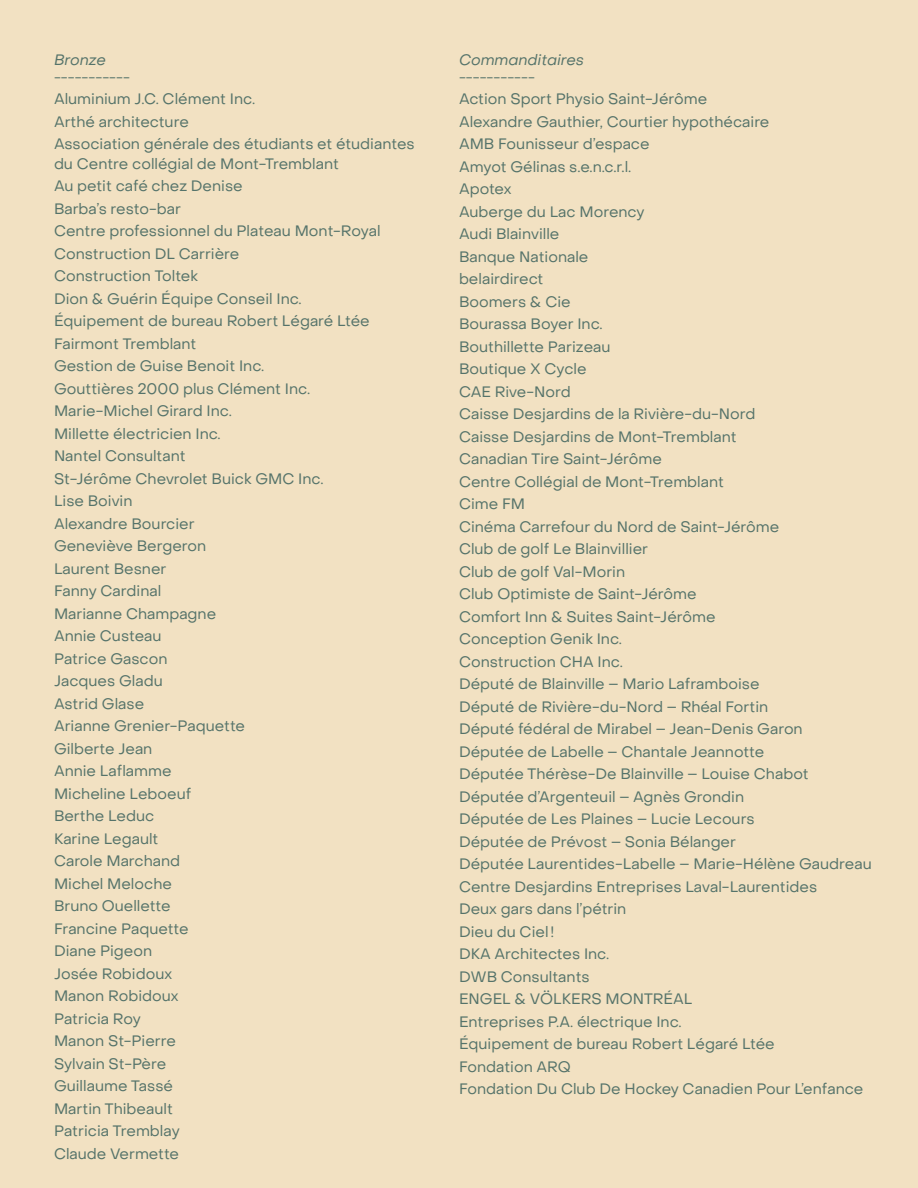
<style>
.page{position:relative;width:918px;height:1188px;background:#f2e1c2}
.page>*{position:absolute;margin:0;border:0;box-sizing:border-box;transform-origin:0 0}
.t1{font:15px/19.5px "Object Sans";color:#55736a}
.t2{font:italic 15px "Object Sans";color:#55736a}
.t3{font:13.5px "Object Sans";color:#55736a}
</style>
<div class="page">
<p class="t2" style="left:54px;top:51px;width:54px">Bronze</p>
<p class="t3" style="left:54px;top:69px;width:78px">-----------</p>
<p class="t1" style="left:54px;top:89px;width:203px">Aluminium J.C. Clément Inc.</p>
<p class="t1" style="left:54px;top:112px;width:136px">Arthé architecture</p>
<p class="t1" style="left:54px;top:134px;width:362px">Association générale des étudiants et étudiantes du Centre collégial de Mont-Tremblant</p>
<p class="t1" style="left:54px;top:176px;width:190px">Au petit café chez Denise</p>
<p class="t1" style="left:54px;top:199px;width:129px">Barba’s resto-bar</p>
<p class="t1" style="left:54px;top:221px;width:328px">Centre professionnel du Plateau Mont-Royal</p>
<p class="t1" style="left:54px;top:244px;width:187px">Construction DL Carrière</p>
<p class="t1" style="left:54px;top:266px;width:145px">Construction Toltek</p>
<p class="t1" style="left:54px;top:289px;width:249px">Dion &amp; Guérin Équipe Conseil Inc.</p>
<p class="t1" style="left:54px;top:311px;width:317px">Équipement de bureau Robert Légaré Ltée</p>
<p class="t1" style="left:54px;top:334px;width:144px">Fairmont Tremblant</p>
<p class="t1" style="left:54px;top:356px;width:212px">Gestion de Guise Benoit Inc.</p>
<p class="t1" style="left:54px;top:379px;width:258px">Gouttières 2000 plus Clément Inc.</p>
<p class="t1" style="left:54px;top:401px;width:179px">Marie-Michel Girard Inc.</p>
<p class="t1" style="left:54px;top:424px;width:168px">Millette électricien Inc.</p>
<p class="t1" style="left:54px;top:446px;width:133px">Nantel Consultant</p>
<p class="t1" style="left:54px;top:469px;width:271px">St-Jérôme Chevrolet Buick GMC Inc.</p>
<p class="t1" style="left:54px;top:491px;width:80px">Lise Boivin</p>
<p class="t1" style="left:54px;top:512px;width:154px;line-height:22.5px">Alexandre Bourcier<br>Geneviève Bergeron</p>
<p class="t1" style="left:54px;top:559px;width:114px">Laurent Besner</p>
<p class="t1" style="left:54px;top:581px;width:109px">Fanny Cardinal</p>
<p class="t1" style="left:54px;top:604px;width:164px">Marianne Champagne</p>
<p class="t1" style="left:54px;top:626px;width:109px">Annie Custeau</p>
<p class="t1" style="left:54px;top:649px;width:115px">Patrice Gascon</p>
<p class="t1" style="left:54px;top:671px;width:110px">Jacques Gladu</p>
<p class="t1" style="left:54px;top:694px;width:92px">Astrid Glase</p>
<p class="t1" style="left:54px;top:716px;width:193px">Arianne Grenier-Paquette</p>
<p class="t1" style="left:54px;top:739px;width:100px">Gilberte Jean</p>
<p class="t1" style="left:54px;top:761px;width:119px">Annie Laflamme</p>
<p class="t1" style="left:54px;top:784px;width:139px">Micheline Leboeuf</p>
<p class="t1" style="left:54px;top:806px;width:102px">Berthe Leduc</p>
<p class="t1" style="left:54px;top:829px;width:106px">Karine Legault</p>
<p class="t1" style="left:54px;top:851px;width:128px">Carole Marchand</p>
<p class="t1" style="left:54px;top:874px;width:119px">Michel Meloche</p>
<p class="t1" style="left:54px;top:896px;width:118px">Bruno Ouellette</p>
<p class="t1" style="left:54px;top:919px;width:136px">Francine Paquette</p>
<p class="t1" style="left:54px;top:941px;width:100px">Diane Pigeon</p>
<p class="t1" style="left:54px;top:964px;width:120px">Josée Robidoux</p>
<p class="t1" style="left:54px;top:986px;width:126px">Manon Robidoux</p>
<p class="t1" style="left:54px;top:1009px;width:88px">Patricia Roy</p>
<p class="t1" style="left:54px;top:1031px;width:123px">Manon St-Pierre</p>
<p class="t1" style="left:54px;top:1054px;width:114px">Sylvain St-Père</p>
<p class="t1" style="left:54px;top:1076px;width:121px">Guillaume Tassé</p>
<p class="t1" style="left:54px;top:1099px;width:120px">Martin Thibeault</p>
<p class="t1" style="left:54px;top:1121px;width:127px">Patricia Tremblay</p>
<p class="t1" style="left:54px;top:1144px;width:127px">Claude Vermette</p>
<p class="t2" style="left:459px;top:51px;width:127px">Commanditaires</p>
<p class="t3" style="left:459px;top:69px;width:78px">-----------</p>
<p class="t1" style="left:459px;top:89px;width:250px">Action Sport Physio Saint-Jérôme</p>
<p class="t1" style="left:459px;top:112px;width:312px">Alexandre Gauthier, Courtier hypothécaire</p>
<p class="t1" style="left:459px;top:134px;width:192px">AMB Founisseur d’espace</p>
<p class="t1" style="left:459px;top:157px;width:174px">Amyot Gélinas s.e.n.c.r.l.</p>
<p class="t1" style="left:459px;top:179px;width:54px">Apotex</p>
<p class="t1" style="left:459px;top:202px;width:187px">Auberge du Lac Morency</p>
<p class="t1" style="left:459px;top:224px;width:102px">Audi Blainville</p>
<p class="t1" style="left:459px;top:247px;width:131px">Banque Nationale</p>
<p class="t1" style="left:459px;top:269px;width:86px">belairdirect</p>
<p class="t1" style="left:459px;top:292px;width:113px">Boomers &amp; Cie</p>
<p class="t1" style="left:459px;top:314px;width:145px">Bourassa Boyer Inc.</p>
<p class="t1" style="left:459px;top:337px;width:153px">Bouthillette Parizeau</p>
<p class="t1" style="left:459px;top:359px;width:129px">Boutique X Cycle</p>
<p class="t1" style="left:459px;top:382px;width:113px">CAE Rive-Nord</p>
<p class="t1" style="left:459px;top:404px;width:298px">Caisse Desjardins de la Rivière-du-Nord</p>
<p class="t1" style="left:459px;top:427px;width:279px">Caisse Desjardins de Mont-Tremblant</p>
<p class="t1" style="left:459px;top:449px;width:204px">Canadian Tire Saint-Jérôme</p>
<p class="t1" style="left:459px;top:472px;width:267px">Centre Collégial de Mont-Tremblant</p>
<p class="t1" style="left:459px;top:494px;width:67px">Cime FM</p>
<p class="t1" style="left:459px;top:517px;width:322px">Cinéma Carrefour du Nord de Saint-Jérôme</p>
<p class="t1" style="left:459px;top:539px;width:191px">Club de golf Le Blainvillier</p>
<p class="t1" style="left:459px;top:562px;width:168px">Club de golf Val-Morin</p>
<p class="t1" style="left:459px;top:584px;width:239px">Club Optimiste de Saint-Jérôme</p>
<p class="t1" style="left:459px;top:607px;width:258px">Comfort Inn &amp; Suites Saint-Jérôme</p>
<p class="t1" style="left:459px;top:629px;width:165px">Conception Genik Inc.</p>
<p class="t1" style="left:459px;top:652px;width:165px">Construction CHA Inc.</p>
<p class="t1" style="left:459px;top:674px;width:302px">Député de Blainville – Mario Laframboise</p>
<p class="t1" style="left:459px;top:697px;width:311px">Député de Rivière-du-Nord – Rhéal Fortin</p>
<p class="t1" style="left:459px;top:719px;width:345px">Député fédéral de Mirabel – Jean-Denis Garon</p>
<p class="t1" style="left:459px;top:742px;width:307px">Députée de Labelle – Chantale Jeannotte</p>
<p class="t1" style="left:459px;top:764px;width:351px">Députée Thérèse-De Blainville – Louise Chabot</p>
<p class="t1" style="left:459px;top:787px;width:287px">Députée d’Argenteuil – Agnès Grondin</p>
<p class="t1" style="left:459px;top:809px;width:297px">Députée de Les Plaines – Lucie Lecours</p>
<p class="t1" style="left:459px;top:832px;width:279px">Députée de Prévost – Sonia Bélanger</p>
<p class="t1" style="left:459px;top:854px;width:414px">Députée Laurentides-Labelle – Marie-Hélène Gaudreau</p>
<p class="t1" style="left:459px;top:877px;width:360px">Centre Desjardins Entreprises Laval-Laurentides</p>
<p class="t1" style="left:459px;top:899px;width:169px">Deux gars dans l’pétrin</p>
<p class="t1" style="left:459px;top:922px;width:97px">Dieu du Ciel!</p>
<p class="t1" style="left:459px;top:944px;width:152px">DKA Architectes Inc.</p>
<p class="t1" style="left:459px;top:967px;width:132px">DWB Consultants</p>
<p class="t1" style="left:459px;top:989px;width:235px">ENGEL &amp; VÖLKERS MONTRÉAL</p>
<p class="t1" style="left:459px;top:1012px;width:224px">Entreprises P.A. électrique Inc.</p>
<p class="t1" style="left:459px;top:1034px;width:317px">Équipement de bureau Robert Légaré Ltée</p>
<p class="t1" style="left:459px;top:1057px;width:113px">Fondation ARQ</p>
<p class="t1" style="left:459px;top:1079px;width:406px">Fondation Du Club De Hockey Canadien Pour L’enfance</p>
</div>
